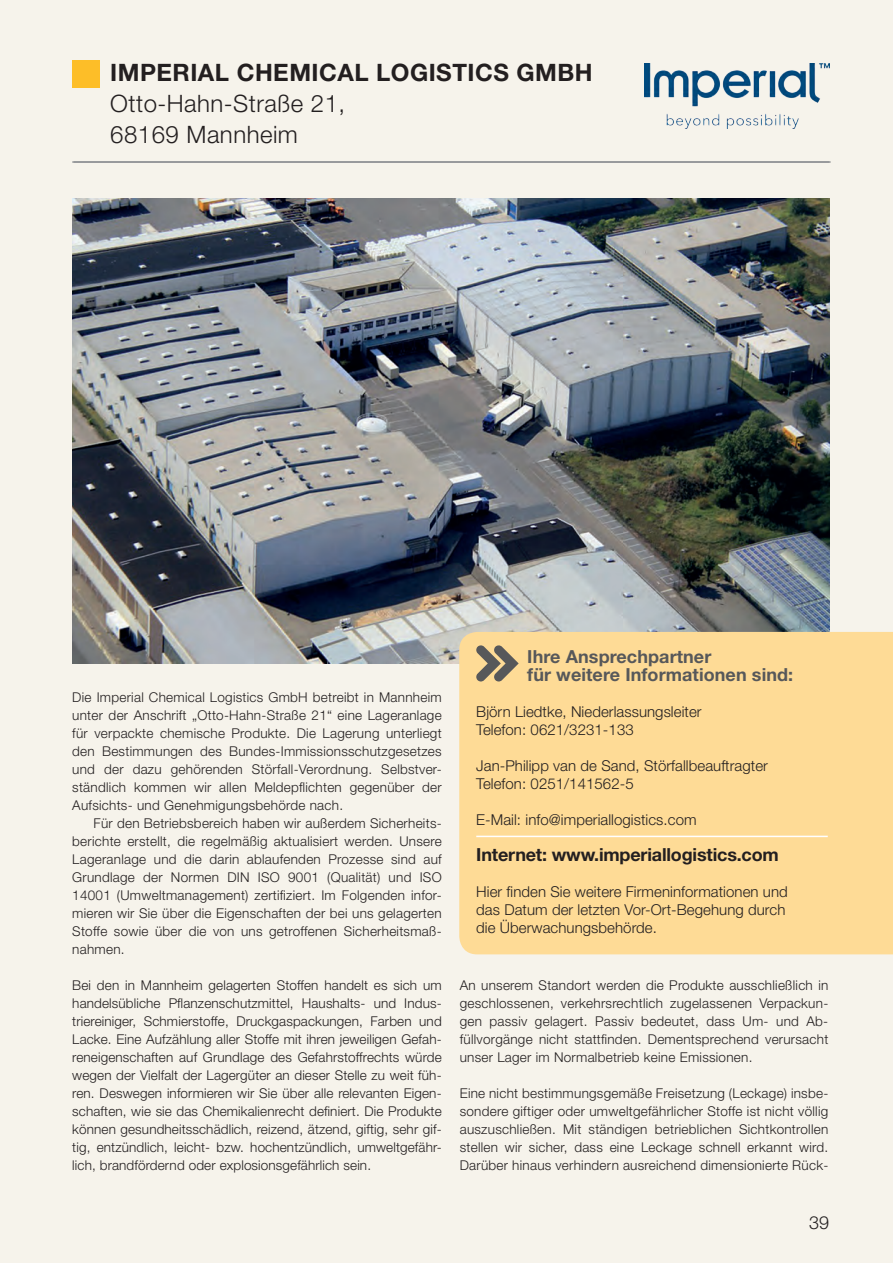
<style>
.page{position:relative;width:893px;height:1263px;background:#f6f3eb}
.page>*{position:absolute;margin:0;border:0;box-sizing:border-box;transform-origin:0 0}
.t1{font:300 24px "Helvetica Neue LT Pro";letter-spacing:.02em;color:#231f20}
.t2{font:700 24px "Helvetica Neue LT Pro";letter-spacing:.02em;color:#231f20}
.t3{font:700 18px/18px "Helvetica Neue LT";letter-spacing:.005em;color:#57585a}
.t4{font:700 18px "Helvetica Neue LT";letter-spacing:-.01em;color:#231f20}
.t5{font:300 18px "Helvetica Neue LT";color:#231f20}
.t6{font:300 15px/18px "Helvetica Neue LT";letter-spacing:.005em;color:#231f20}
.t7{font:300 13.5px/18px "Helvetica Neue LT";letter-spacing:.02em;color:#231f20;text-align:justify}
</style>
<div class="page">
<div style="left:72px;top:60px;width:27px;height:27px;background:#fdbe28"></div>
<hr style="left:72px;top:161px;width:757px;height:2px;background:#939598">
<hr style="left:74px;top:161px;width:757px;height:2px;background:#939598">
<img style="left:72px;top:198px;width:757px;height:465px">
<div style="left:459px;top:632px;width:434px;height:322px;background:#fedb96"></div>
<hr style="left:476px;top:836px;width:352px;height:1px;background:#fff">
<svg style="left:476px;top:645px;width:43px;height:36px;background:#a49475"></svg>
<img style="left:645px;top:64px;width:184px;height:64px">
<p class="t2" style="left:110px;top:58px;width:484px">IMPERIAL CHEMICAL LOGISTICS GMBH</p>
<p class="t1" style="left:110px;top:89px;width:236px">Otto-Hahn-Straße 21,</p>
<p class="t1" style="left:110px;top:120px;width:189px">68169 Mannheim</p>
<p class="t3" style="left:527px;top:647px;width:267px">Ihre Ansprechpartner<br>für weitere Informationen sind:</p>
<p class="t6" style="left:476px;top:702px;width:227px">Björn Liedtke, Niederlassungsleiter</p>
<p class="t6" style="left:476px;top:720px;width:159px">Telefon: 0621/3231-133</p>
<p class="t6" style="left:476px;top:756px;width:293px">Jan-Philipp van de Sand, Störfallbeauftragter</p>
<p class="t6" style="left:476px;top:774px;width:159px">Telefon: 0251/141562-5</p>
<p class="t6" style="left:476px;top:810px;width:222px">E-Mail: info@imperiallogistics.com</p>
<p class="t4" style="left:476px;top:843px;width:304px">Internet: www.imperiallogistics.com</p>
<p class="t6" style="left:476px;top:882px;width:313px">Hier finden Sie weitere Firmeninformationen und das Datum der letzten Vor-Ort-Begehung durch die Überwachungsbehörde.</p>
<p class="t7" style="left:72px;top:688px;width:371px">Die Imperial Chemical Logistics GmbH betreibt in Mannheim unter der Anschrift „Otto-Hahn-Straße 21“ eine Lageranlage für verpackte chemische Produkte. Die Lagerung unterliegt den Bestimmungen des Bundes-Immissionsschutzgesetzes und der dazu gehörenden Störfall-Verordnung. Selbstver&shy;ständlich kommen wir allen Meldepflichten gegenüber der Aufsichts- und Genehmigungsbehörde nach.</p>
<p class="t7" style="left:72px;top:814px;width:371px;text-indent:21px">Für den Betriebsbereich haben wir außerdem Sicherheits&shy;berichte erstellt, die regelmäßig aktualisiert werden. Unsere Lageranlage und die darin ablaufenden Prozesse sind auf Grundlage der Normen DIN ISO 9001 (Qualität) und ISO 14001 (Umweltmanagement) zertifiziert. Im Folgenden infor&shy;mieren wir Sie über die Eigenschaften der bei uns gelagerten Stoffe sowie über die von uns getroffenen Sicherheitsmaß&shy;nahmen.</p>
<p class="t7" style="left:72px;top:976px;width:371px">Bei den in Mannheim gelagerten Stoffen handelt es sich um handelsübliche Pflanzenschutzmittel, Haushalts- und Indus&shy;triereiniger, Schmierstoffe, Druckgaspackungen, Farben und Lacke. Eine Aufzählung aller Stoffe mit ihren jeweiligen Gefah&shy;reneigenschaften auf Grundlage des Gefahrstoffrechts würde wegen der Vielfalt der Lagergüter an dieser Stelle zu weit füh&shy;ren. Deswegen informieren wir Sie über alle relevanten Eigen&shy;schaften, wie sie das Chemikalienrecht definiert. Die Produkte können gesundheitsschädlich, reizend, ätzend, giftig, sehr gif&shy;tig, entzündlich, leicht- bzw. hochentzündlich, umweltgefähr&shy;lich, brandfördernd oder explosionsgefährlich sein.</p>
<p class="t7" style="left:460px;top:976px;width:370px">An unserem Standort werden die Produkte ausschließlich in geschlossenen, verkehrsrechtlich zugelassenen Verpackun&shy;gen passiv gelagert. Passiv bedeutet, dass Um- und Ab&shy;füllvorgänge nicht stattfinden. Dementsprechend verursacht unser Lager im Normalbetrieb keine Emissionen.</p>
<p class="t7" style="left:460px;top:1084px;width:370px">Eine nicht bestimmungsgemäße Freisetzung (Leckage) insbe&shy;sondere giftiger oder umweltgefährlicher Stoffe ist nicht völlig auszuschließen. Mit ständigen betrieblichen Sichtkontrollen stellen wir sicher, dass eine Leckage schnell erkannt wird.<br>Darüber hinaus verhindern ausreichend dimensionierte Rück-</p>
<h2 class="t5" style="left:809px;top:1212px;width:22px">39</h2>
</div>
